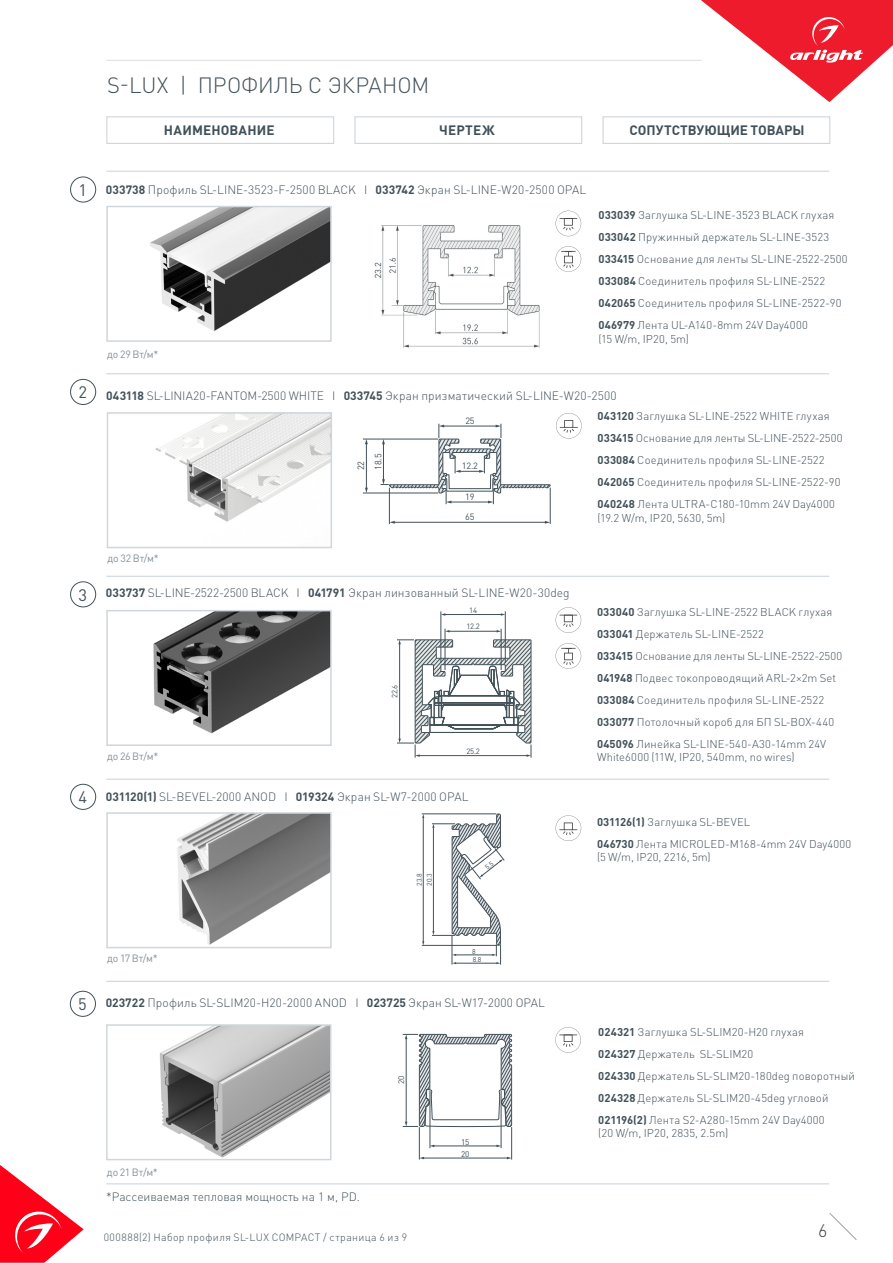
<style>
.page{position:relative;width:893px;height:1263px;background:#fff}
.page>*{position:absolute;margin:0;border:0;box-sizing:border-box;transform-origin:0 0}
.t1{font:300 21.9px "DIN Pro";letter-spacing:-.005em;color:#425159}
.t2{font:300 18px "DIN Pro";color:#3e3e3f}
.t3{font:16.5px "DIN Pro";color:#425159}
.t4{font:700 13.5px "DIN Pro";letter-spacing:.005em;color:#425159}
.t5{font:300 12px "DIN Pro";letter-spacing:.005em;color:#425159}
.t6{font:300 11.25px/13.5px "DIN Pro";letter-spacing:.01em;color:#425159}
.t7{font:300 10.5px "DIN Pro";letter-spacing:.035em;color:#425159}
.t8{font:10.5px "DIN Pro";letter-spacing:-.015em;color:#83929a}
.t9{font:9.15px/17.1px "DIN Pro";color:#425159}
.t10{font:9px "DIN Pro";letter-spacing:-.025em;color:#425159}
.t11{font:8.1px "DIN Pro";color:#425159}
.t12{font:7.8px "DIN Pro";color:#425159}
.t13{font:7.65px "DIN Pro";color:#425159}
.t14{font:6.9px/10.2px "DIN Pro";color:#425159}
.s1{font-weight:700}
</style>
<div class="page">
<svg style="left:829px;top:1213px;width:28px;height:27px"></svg>
<div style="left:106px;top:116px;width:228px;height:28px;border:1px solid #d0d6db"></div>
<div style="left:354px;top:116px;width:228px;height:28px;border:1px solid #d0d6db"></div>
<div style="left:602px;top:116px;width:228px;height:28px;border:1px solid #d0d6db"></div>
<hr style="left:106px;top:171px;width:723px;height:1px;background:#d0d6db">
<hr style="left:106px;top:373px;width:723px;height:1px;background:#d0d6db">
<hr style="left:106px;top:576px;width:723px;height:1px;background:#d0d6db">
<hr style="left:106px;top:779px;width:723px;height:1px;background:#d0d6db">
<hr style="left:106px;top:981px;width:723px;height:1px;background:#d0d6db">
<hr style="left:106px;top:1183px;width:723px;height:1px;background:#d0d6db">
<svg style="left:0;top:1165px;width:84px;height:98px"></svg>
<hr style="left:106px;top:60px;width:596px;height:1px;background:#dcdddf">
<svg style="left:701px;top:0;width:192px;height:102px"></svg>
<svg style="left:555px;top:1027px;width:26px;height:25px"></svg>
<svg style="left:556px;top:211px;width:25px;height:25px"></svg>
<svg style="left:556px;top:607px;width:25px;height:26px"></svg>
<svg style="left:556px;top:815px;width:25px;height:26px"></svg>
<svg style="left:397px;top:611px;width:135px;height:147px"></svg>
<hr style="left:366px;top:443px;width:1px;height:46px;background:#425159">
<svg style="left:365px;top:488px;width:3px;height:5px"></svg>
<hr style="left:363px;top:439px;width:75px;height:1px;background:#425159">
<hr style="left:363px;top:493px;width:75px;height:1px;background:#425159">
<svg style="left:381px;top:413px;width:201px;height:111px"></svg>
<hr style="left:422px;top:814px;width:74px;height:1px;background:#425159">
<hr style="left:422px;top:945px;width:75px;height:1px;background:#425159">
<hr style="left:423px;top:817px;width:1px;height:125px;background:#425159">
<hr style="left:511px;top:1127px;width:1px;height:32px;background:#425159">
<hr style="left:419px;top:1127px;width:1px;height:32px;background:#425159">
<hr style="left:430px;top:1091px;width:1px;height:57px;background:#425159">
<hr style="left:501px;top:1091px;width:1px;height:57px;background:#425159">
<hr style="left:423px;top:1158px;width:85px;height:1px;background:#425159">
<hr style="left:433px;top:1146px;width:64px;height:1px;background:#425159">
<svg style="left:403px;top:1034px;width:110px;height:93px"></svg>
<img style="left:374px;top:225px;width:166px;height:123px">
<img style="left:159px;top:1027px;width:169px;height:130px">
<div style="left:106px;top:1024px;width:225px;height:136px;border:2px solid #d0d6db"></div>
<img style="left:150px;top:209px;width:179px;height:122px">
<div style="left:106px;top:206px;width:226px;height:136px;border:2px solid #d0d6db"></div>
<img style="left:153px;top:613px;width:176px;height:121px">
<div style="left:106px;top:610px;width:226px;height:136px;border:2px solid #d0d6db"></div>
<img style="left:155px;top:415px;width:174px;height:107px">
<div style="left:107px;top:412px;width:225px;height:136px;border:2px solid #d0d6db"></div>
<img style="left:177px;top:815px;width:152px;height:130px">
<div style="left:106px;top:812px;width:226px;height:136px;border:2px solid #d0d6db"></div>
<svg style="left:556px;top:246px;width:25px;height:26px"></svg>
<svg style="left:556px;top:643px;width:25px;height:26px"></svg>
<div style="left:70px;top:379px;width:26px;height:26px;border:1px solid #425159;border-radius:50%"></div>
<div style="left:70px;top:582px;width:26px;height:25px;border:1px solid #425159;border-radius:50%"></div>
<div style="left:70px;top:784px;width:26px;height:25px;border:1px solid #425159;border-radius:50%"></div>
<div style="left:70px;top:177px;width:26px;height:25px;border:1px solid #425159;border-radius:50%"></div>
<div style="left:70px;top:991px;width:26px;height:25px;border:1px solid #425159;border-radius:50%"></div>
<svg style="left:432px;top:813px;width:73px;height:151px"></svg>
<p class="t1" style="left:107px;top:71px;width:323px">S-LUX | ПРОФИЛЬ С ЭКРАНОМ</p>
<p class="t3" style="left:78px;top:179px;width:10px">1</p>
<p class="t4" style="left:164px;top:121px;width:112px">НАИМЕНОВАНИЕ</p>
<p class="t4" style="left:439px;top:121px;width:57px">ЧЕРТЕЖ</p>
<p class="t4" style="left:629px;top:121px;width:177px">СОПУТСТВУЮЩИЕ ТОВАРЫ</p>
<p class="t5" style="left:106px;top:181px;width:482px"><span class="s1">033738</span> Профиль SL-LINE-3523-F-2500 BLACK I <span class="s1">033742</span> Экран SL-LINE-W20-2500 OPAL</p>
<p class="t8" style="left:107px;top:347px;width:53px">до 29 Вт/м*</p>
<p class="t6" style="left:598px;top:208px;width:237px"><span class="s1">033039</span> Заглушка SL-LINE-3523 BLACK глухая</p>
<p class="t6" style="left:598px;top:230px;width:232px"><span class="s1">033042</span> Пружинный держатель SL-LINE-3523</p>
<p class="t6" style="left:598px;top:252px;width:251px"><span class="s1">033415</span> Основание для ленты SL-LINE-2522-2500</p>
<p class="t6" style="left:598px;top:274px;width:228px"><span class="s1">033084</span> Соединитель профиля SL-LINE-2522</p>
<p class="t6" style="left:598px;top:296px;width:244px"><span class="s1">042065</span> Соединитель профиля SL-LINE-2522-90</p>
<p class="t6" style="left:598px;top:318px;width:211px"><span class="s1">046979</span> Лента UL-A140-8mm 24V Day4000 (15 W/m, IP20, 5m)</p>
<p class="t3" style="left:78px;top:381px;width:10px">2</p>
<p class="t5" style="left:106px;top:387px;width:512px"><span class="s1">043118</span> SL-LINIA20-FANTOM-2500 WHITE I <span class="s1">033745</span> Экран призматический SL-LINE-W20-2500</p>
<p class="t9" style="left:352px;top:470px;width:18px;rotate:-90deg">22<br>18.5</p>
<p class="t10" style="left:465px;top:414px;width:11px">25</p>
<p class="t10" style="left:462px;top:460px;width:18px">12.2</p>
<p class="t10" style="left:465px;top:490px;width:11px">19</p>
<p class="t10" style="left:465px;top:511px;width:11px">65</p>
<p class="t6" style="left:597px;top:409px;width:234px"><span class="s1">043120</span> Заглушка SL-LINE-2522 WHITE глухая</p>
<p class="t6" style="left:597px;top:431px;width:247px"><span class="s1">033415</span> Основание для ленты SL-LINE-2522-2500</p>
<p class="t6" style="left:597px;top:453px;width:229px"><span class="s1">033084</span> Соединитель профиля SL-LINE-2522</p>
<p class="t6" style="left:597px;top:475px;width:245px"><span class="s1">042065</span> Соединитель профиля SL-LINE-2522-90</p>
<p class="t6" style="left:597px;top:497px;width:239px"><span class="s1">040248</span> Лента ULTRA-C180-10mm 24V Day4000 (19.2 W/m, IP20, 5630, 5m)</p>
<p class="t8" style="left:108px;top:551px;width:53px">до 32 Вт/м*</p>
<p class="t3" style="left:78px;top:583px;width:10px">3</p>
<p class="t5" style="left:106px;top:584px;width:465px"><span class="s1">033737</span> SL-LINE-2522-2500 BLACK I <span class="s1">041791</span> Экран линзованный SL-LINE-W20-30deg</p>
<p class="t8" style="left:107px;top:749px;width:53px">до 26 Вт/м*</p>
<p class="t12" style="left:389px;top:698px;width:15px;rotate:-90deg">22.6</p>
<p class="t13" style="left:469px;top:605px;width:9px">14</p>
<p class="t13" style="left:466px;top:621px;width:15px">12.2</p>
<p class="t13" style="left:466px;top:746px;width:15px">25.2</p>
<p class="t6" style="left:597px;top:605px;width:237px"><span class="s1">033040</span> Заглушка SL-LINE-2522 BLACK глухая</p>
<p class="t6" style="left:597px;top:627px;width:168px"><span class="s1">033041</span> Держатель SL-LINE-2522</p>
<p class="t6" style="left:597px;top:649px;width:247px"><span class="s1">033415</span> Основание для ленты SL-LINE-2522-2500</p>
<p class="t6" style="left:597px;top:671px;width:240px"><span class="s1">041948</span> Подвес токопроводящий ARL-2×2m Set</p>
<p class="t6" style="left:597px;top:693px;width:229px"><span class="s1">033084</span> Соединитель профиля SL-LINE-2522</p>
<p class="t6" style="left:597px;top:715px;width:239px"><span class="s1">033077</span> Потолочный короб для БП SL-BOX-440</p>
<p class="t6" style="left:597px;top:737px;width:231px"><span class="s1">045096</span> Линейка SL-LINE-540-A30-14mm 24V<br>White6000 (11W, IP20, 540mm, no wires)</p>
<p class="t3" style="left:78px;top:786px;width:10px">4</p>
<p class="t5" style="left:106px;top:788px;width:364px"><span class="s1">031120(1)</span> SL-BEVEL-2000 ANOD I <span class="s1">019324</span> Экран SL-W7-2000 OPAL</p>
<p class="t6" style="left:597px;top:815px;width:155px"><span class="s1">031126(1)</span> Заглушка SL-BEVEL</p>
<p class="t6" style="left:597px;top:837px;width:256px"><span class="s1">046730</span> Лента MICROLED-M168-4mm 24V Day4000 (5 W/m, IP20, 2216, 5m)</p>
<p class="t14" style="left:414px;top:886px;width:14px;rotate:-90deg">23.8<br>20.3</p>
<p class="t8" style="left:107px;top:951px;width:52px">до 17 Вт/м*</p>
<p class="t14" style="left:472px;top:947px;width:11px;line-height:8.2px">8<br>8.8</p>
<p class="t3" style="left:78px;top:993px;width:10px">5</p>
<p class="t5" style="left:106px;top:994px;width:441px"><span class="s1">023722</span> Профиль SL-SLIM20-H20-2000 ANOD I <span class="s1">023725</span> Экран SL-W17-2000 OPAL</p>
<p class="t11" style="left:396px;top:1084px;width:10px;rotate:-90deg">20</p>
<p class="t11" style="left:461px;top:1136px;width:10px">15</p>
<p class="t6" style="left:598px;top:1024px;width:207px"><span class="s1">024321</span> Заглушка SL-SLIM20-H20 глухая</p>
<p class="t6" style="left:598px;top:1046px;width:157px"><span class="s1">024327</span> Держатель SL-SLIM20</p>
<p class="t6" style="left:598px;top:1068px;width:258px"><span class="s1">024330</span> Держатель SL-SLIM20-180deg поворотный</p>
<p class="t6" style="left:598px;top:1090px;width:232px"><span class="s1">024328</span> Держатель SL-SLIM20-45deg угловой</p>
<p class="t6" style="left:598px;top:1112px;width:228px"><span class="s1">021196(2)</span> Лента S2-A280-15mm 24V Day4000 (20 W/m, IP20, 2835, 2.5m)</p>
<p class="t11" style="left:461px;top:1148px;width:10px">20</p>
<p class="t8" style="left:107px;top:1165px;width:52px">до 21 Вт/м*</p>
<p class="t5" style="left:106px;top:1188px;width:255px">*Рассеиваемая тепловая мощность на 1 м, PD.</p>
<p class="t7" style="left:104px;top:1230px;width:305px">000888(2) Набор профиля SL-LUX COMPACT / страница 6 из 9</p>
<h2 class="t2" style="left:818px;top:1218px;width:11px">6</h2>
</div>
